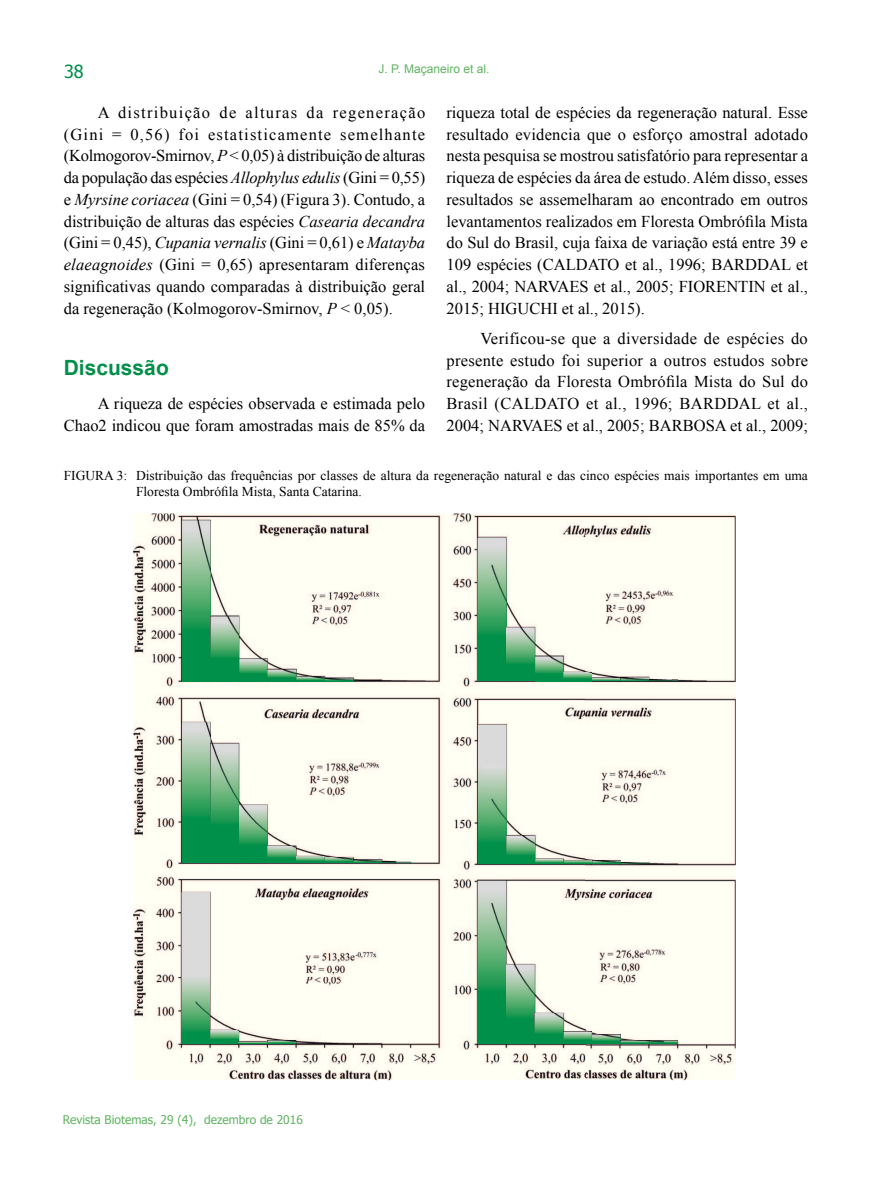
<style>
.page{position:relative;width:893px;height:1191px;background:#fff}
.page>*{position:absolute;margin:0;border:0;box-sizing:border-box;transform-origin:0 0}
.t1{font:700 21px "Arial";color:#008f49}
.t2{font:18px "Tahoma";color:#008f49}
.t3{font:16.5px/21.8px "Times New Roman";color:#000;text-align:justify}
.t4{font:13.5px/16.5px "Times New Roman";color:#000}
.t5{font:12px "Tahoma";color:#5fb461}
.t6{font:12px "Arial";color:#5fb461}
.s1{font-style:italic}
</style>
<div class="page">
<img style="left:133px;top:513px;width:603px;height:567px">
<img style="left:182px;top:521px;width:28px;height:160px">
<img style="left:210px;top:616px;width:29px;height:65px">
<img style="left:239px;top:659px;width:28px;height:22px">
<img style="left:268px;top:669px;width:28px;height:12px">
<img style="left:296px;top:677px;width:57px;height:4px">
<img style="left:182px;top:722px;width:28px;height:141px">
<img style="left:210px;top:743px;width:29px;height:119px">
<img style="left:239px;top:805px;width:28px;height:57px">
<img style="left:268px;top:846px;width:28px;height:16px">
<img style="left:296px;top:856px;width:57px;height:6px">
<img style="left:354px;top:859px;width:28px;height:3px">
<img style="left:382px;top:861px;width:28px;height:2px">
<img style="left:182px;top:892px;width:28px;height:151px">
<img style="left:211px;top:1030px;width:28px;height:13px">
<img style="left:239px;top:1040px;width:57px;height:3px">
<img style="left:478px;top:880px;width:28px;height:163px">
<img style="left:506px;top:964px;width:28px;height:79px">
<img style="left:535px;top:1013px;width:28px;height:30px">
<img style="left:564px;top:1032px;width:28px;height:11px">
<img style="left:592px;top:1035px;width:28px;height:8px">
<img style="left:621px;top:1040px;width:57px;height:3px">
<img style="left:478px;top:725px;width:28px;height:138px">
<img style="left:507px;top:836px;width:28px;height:27px">
<img style="left:535px;top:859px;width:86px;height:4px">
<img style="left:621px;top:862px;width:28px;height:2px">
<img style="left:478px;top:538px;width:28px;height:143px">
<img style="left:506px;top:628px;width:28px;height:53px">
<img style="left:535px;top:656px;width:28px;height:25px">
<img style="left:564px;top:672px;width:28px;height:9px">
<img style="left:592px;top:678px;width:86px;height:3px">
<p class="t2" style="left:64px;top:64px;width:21px">38</p>
<p class="t6" style="left:378px;top:64px;width:113px">J. P. Maçaneiro et al.</p>
<p class="t3" style="left:64px;top:103px;width:363px;text-indent:34px">A distribuição de alturas da regeneração (Gini = 0,56) foi estatisticamente semelhante (Kolmogorov-Smirnov, <span class="s1">P</span> &lt; 0,05) à distribuição de alturas da população das espécies <span class="s1">Allophylus edulis</span> (Gini = 0,55) e <span class="s1">Myrsine coriacea</span> (Gini = 0,54) (Figura 3). Contudo, a distribuição de alturas das espécies <span class="s1">Casearia decandra </span>(Gini = 0,45), <span class="s1">Cupania vernalis</span> (Gini = 0,61) e <span class="s1">Matayba elaeagnoides</span> (Gini = 0,65) apresentaram diferenças signiicativas quando comparadas à distribuição geral da regeneração (Kolmogorov-Smirnov, <span class="s1">P</span> &lt; 0,05).</p>
<p class="t3" style="left:446px;top:101px;width:363px">riqueza total de espécies da regeneração natural. Esse resultado evidencia que o esforço amostral adotado nesta pesquisa se mostrou satisfatório para representar a riqueza de espécies da área de estudo. Além disso, esses resultados se assemelharam ao encontrado em outros levantamentos realizados em Floresta Ombróila Mista do Sul do Brasil, cuja faixa de variação está entre 39 e 109 espécies (CALDATO et al., 1996; BARDDAL et al., 2004; NARVAES et al., 2005; FIORENTIN et al., 2015; HIGUCHI et al., 2015).</p>
<p class="t3" style="left:446px;top:327px;width:363px;text-indent:34px">Verificou-se que a diversidade de espécies do presente estudo foi superior a outros estudos sobre regeneração da Floresta Ombróila Mista do Sul do Brasil (CALDATO et al., 1996; BARDDAL et al., 2004; NARVAES et al., 2005; BARBOSA et al., 2009;</p>
<p class="t4" style="left:136px;top:466px;width:673px;text-indent:-72px">FIGURA 3: Distribuição das frequências por classes de altura da regeneração natural e das cinco espécies mais importantes em uma<br>Floresta Ombróila Mista, Santa Catarina.</p>
<p class="t1" style="left:64px;top:353px;width:107px">Discussão</p>
<p class="t3" style="left:64px;top:393px;width:363px;text-align:right">A riqueza de espécies observada e estimada pelo<br>Chao2 indicou que foram amostradas mais de 85% da</p>
<p class="t5" style="left:63px;top:1114px;width:241px">Revista Biotemas, 29 (4), dezembro de 2016</p>
</div>
